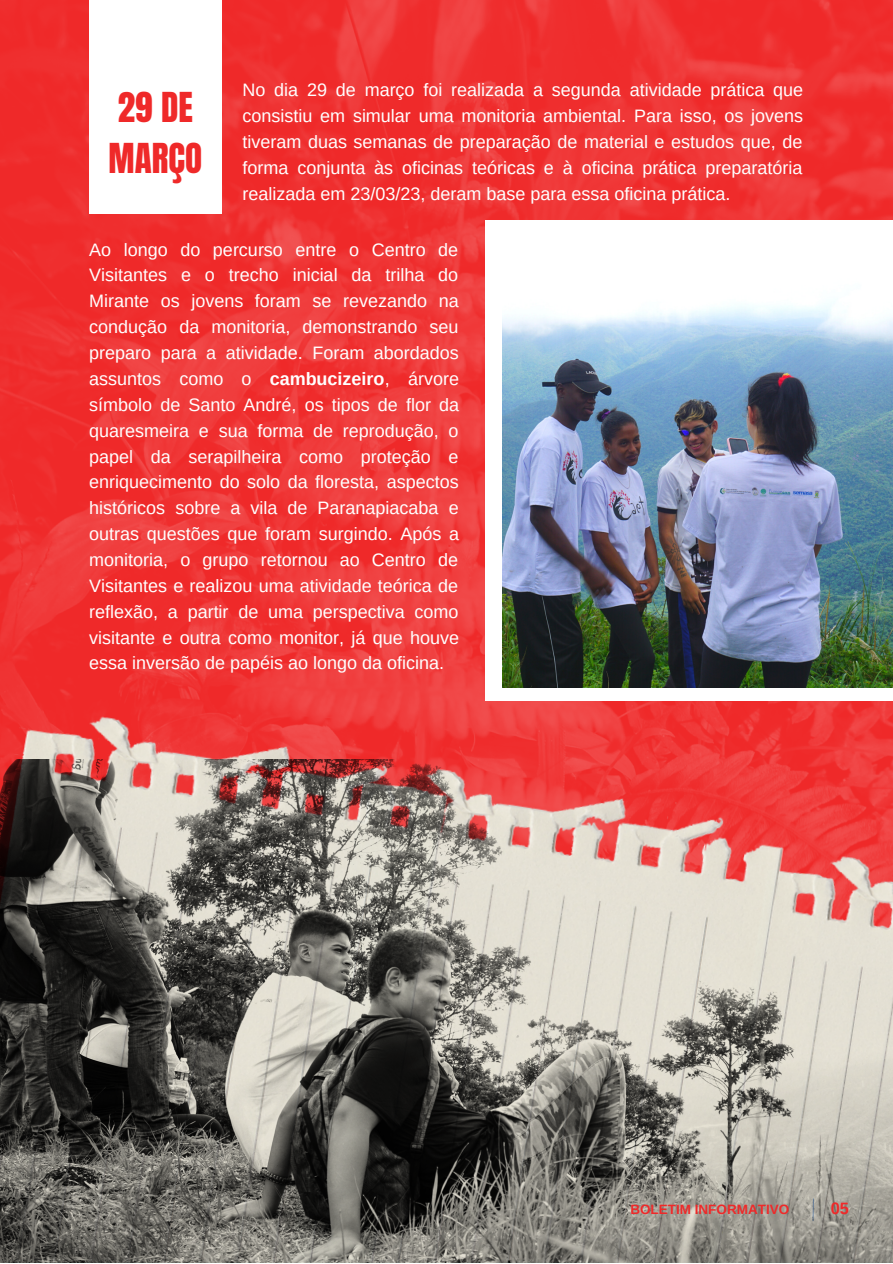
<style>
.page{position:relative;width:893px;height:1264px;background:#fff}
.page>*{position:absolute;margin:0;border:0;box-sizing:border-box;transform-origin:0 0}
.t1{font:35.1px/50.4px "Anton";color:#ef2929}
.t2{font:18px/25.8px "Arimo";color:#fff;text-align:justify}
.t3{font:700 16.5px "Arimo";color:#ef2929}
.t4{font:700 13.5px "Arimo";color:#ef2929}
.s1{font-weight:700}
</style>
<div class="page">
<img style="left:0;top:0;width:892px;height:760px">
<div style="left:485px;top:220px;width:407px;height:481px;background:#fff"></div>
<img style="left:502px;top:301px;width:390px;height:386px">
<img style="left:0;top:701px;width:453px;height:59px">
<img style="left:0;top:760px;width:892px;height:502px">
<div style="left:89px;top:0;width:132px;height:213px;background:#fff"></div>
<h1 class="t1" style="left:109px;top:83px;width:95px">29 DE<br>MARÇO</h1>
<p class="t2" style="left:242px;top:77px;width:562px">No dia 29 de março foi realizada a segunda atividade prática que consistiu em simular uma monitoria ambiental. Para isso, os jovens tiveram duas semanas de preparação de material e estudos que, de forma conjunta às oficinas teóricas e à oficina prática preparatória realizada em 23/03/23, deram base para essa oficina prática.</p>
<p class="t2" style="left:89px;top:236px;width:371px">Ao longo do percurso entre o Centro de Visitantes e o trecho inicial da trilha do Mirante os jovens foram se revezando na condução da monitoria, demonstrando seu preparo para a atividade. Foram abordados assuntos como o <span class="s1">cambucizeiro</span>, árvore símbolo de Santo André, os tipos de flor da quaresmeira e sua forma de reprodução, o papel da serapilheira como proteção e enriquecimento do solo da floresta, aspectos históricos sobre a vila de Paranapiacaba e outras questões que foram surgindo. Após a monitoria, o grupo retornou ao Centro de Visitantes e realizou uma atividade teórica de reflexão, a partir de uma perspectiva como visitante e outra como monitor, já que houve essa inversão de papéis ao longo da oficina.</p>
<p class="t4" style="left:630px;top:1201px;width:160px">BOLETIM INFORMATIVO</p>
<p class="t3" style="left:830px;top:1199px;width:20px">05</p>
</div>
